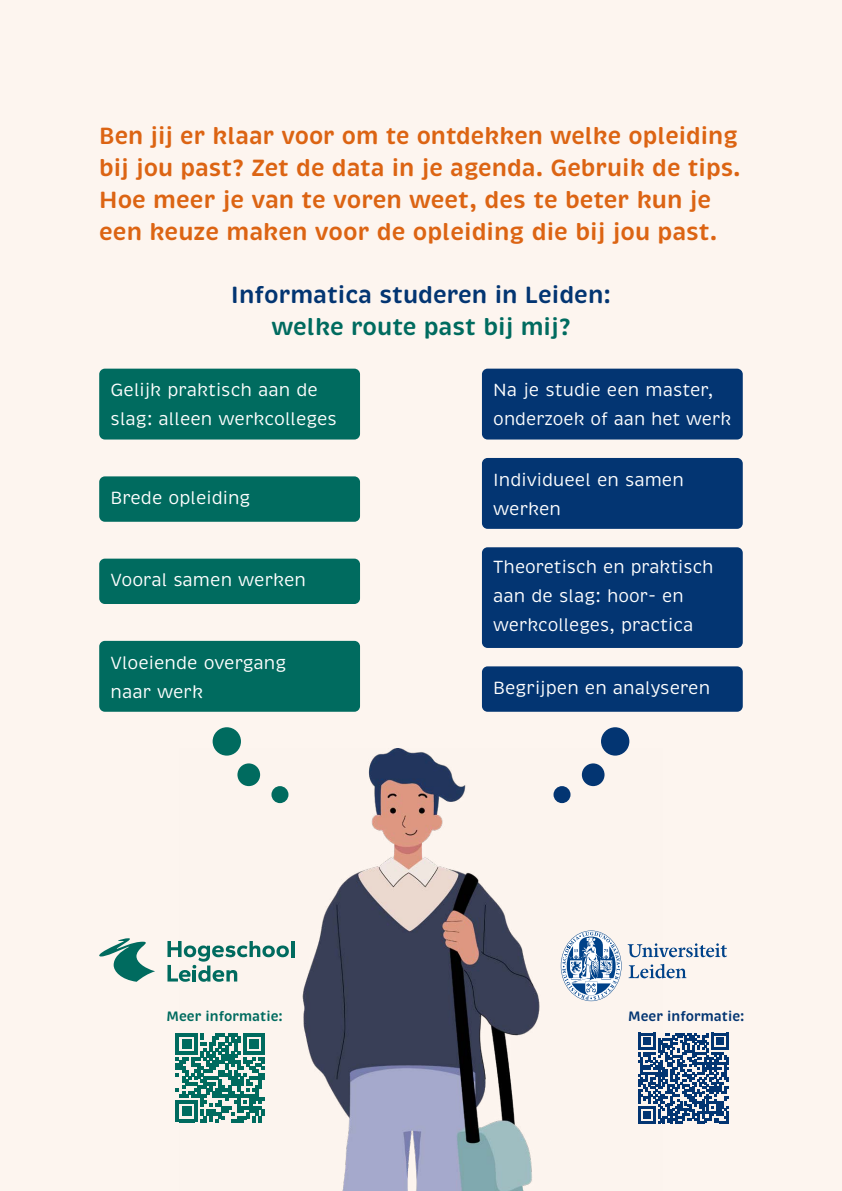
<style>
.page{position:relative;width:842px;height:1191px;background:#fdf5ef}
.page>*{position:absolute;margin:0;border:0;box-sizing:border-box;transform-origin:0 0}
._01_intro{font:600 24px/32px "Brevia";color:#dc6413}
._02_kop_2{font:600 24px/32px "Brevia";color:#033572;text-align:center}
._00_tekst{font:18px/29px "Brevia";color:#fff}
.t1{font:600 14px "Brevia";color:#006b5f}
.t2{font:600 14px "Brevia";color:#033572}
.s1{color:#006b5f}
</style>
<div class="page">
<img style="left:180px;top:748px;width:481px;height:443px">
<div style="left:99px;top:476px;width:261px;height:46px;background:#006b5f;border-radius:6px"></div>
<div style="left:99px;top:558px;width:261px;height:46px;background:#006b5f;border-radius:6px"></div>
<div style="left:99px;top:641px;width:261px;height:70px;background:#006b5f;border-radius:6px"></div>
<div style="left:99px;top:369px;width:261px;height:70px;background:#006b5f;border-radius:6px"></div>
<div style="left:482px;top:369px;width:261px;height:70px;background:#033572;border-radius:6px"></div>
<div style="left:482px;top:547px;width:261px;height:101px;background:#033572;border-radius:6px"></div>
<div style="left:482px;top:666px;width:261px;height:45px;background:#033572;border-radius:6px"></div>
<div style="left:482px;top:458px;width:261px;height:71px;background:#033572;border-radius:6px"></div>
<div style="left:553px;top:786px;width:17px;height:17px;background:#033572;border-radius:50%"></div>
<div style="left:582px;top:763px;width:22px;height:23px;background:#033572;border-radius:50%"></div>
<div style="left:601px;top:727px;width:28px;height:28px;background:#033572;border-radius:50%"></div>
<div style="left:271px;top:786px;width:17px;height:17px;background:#006b5f;border-radius:50%"></div>
<div style="left:237px;top:763px;width:23px;height:23px;background:#006b5f;border-radius:50%"></div>
<div style="left:213px;top:727px;width:28px;height:28px;background:#006b5f;border-radius:50%"></div>
<hr style="left:291px;top:941px;width:3px;height:16px;background:#006b5f">
<svg style="left:167px;top:941px;width:122px;height:40px"></svg>
<svg style="left:99px;top:938px;width:56px;height:43px"></svg>
<svg style="left:628px;top:943px;width:99px;height:35px"></svg>
<svg style="left:561px;top:930px;width:60px;height:71px"></svg>
<svg style="left:176px;top:1033px;width:89px;height:89px"></svg>
<svg style="left:638px;top:1033px;width:91px;height:90px"></svg>
<p class="_01_intro" style="left:99px;top:120px;width:643px">Ben jij er klaar voor om te ontdekken welke opleiding bij jou past? Zet de data in je agenda. Gebruik de tips.<br>Hoe meer je van te voren weet, des te beter kun je een keuze maken voor de opleiding die bij jou past.</p>
<h2 class="_02_kop_2" style="left:231px;top:279px;width:382px">Informatica studeren in Leiden: <span class="s1">welke route past bij mij?</span></h2>
<p class="_00_tekst" style="left:111px;top:376px;width:228px">Gelijk praktisch aan de slag: alleen werkcolleges</p>
<p class="_00_tekst" style="left:493px;top:376px;width:240px">Na je studie een master, onderzoek of aan het werk</p>
<p class="_00_tekst" style="left:111px;top:484px;width:142px">Brede opleiding</p>
<p class="_00_tekst" style="left:111px;top:566px;width:197px">Vooral samen werken</p>
<p class="_00_tekst" style="left:111px;top:648px;width:177px">Vloeiende overgang naar werk</p>
<p class="_00_tekst" style="left:493px;top:465px;width:192px">Individueel en samen werken</p>
<p class="_00_tekst" style="left:493px;top:552px;width:222px">Theoretisch en praktisch aan de slag: hoor- en werkcolleges, practica</p>
<p class="_00_tekst" style="left:493px;top:673px;width:218px">Begrijpen en analyseren</p>
<p class="t1" style="left:167px;top:1007px;width:118px">Meer informatie:</p>
<p class="t2" style="left:628px;top:1007px;width:118px">Meer informatie:</p>
</div>
